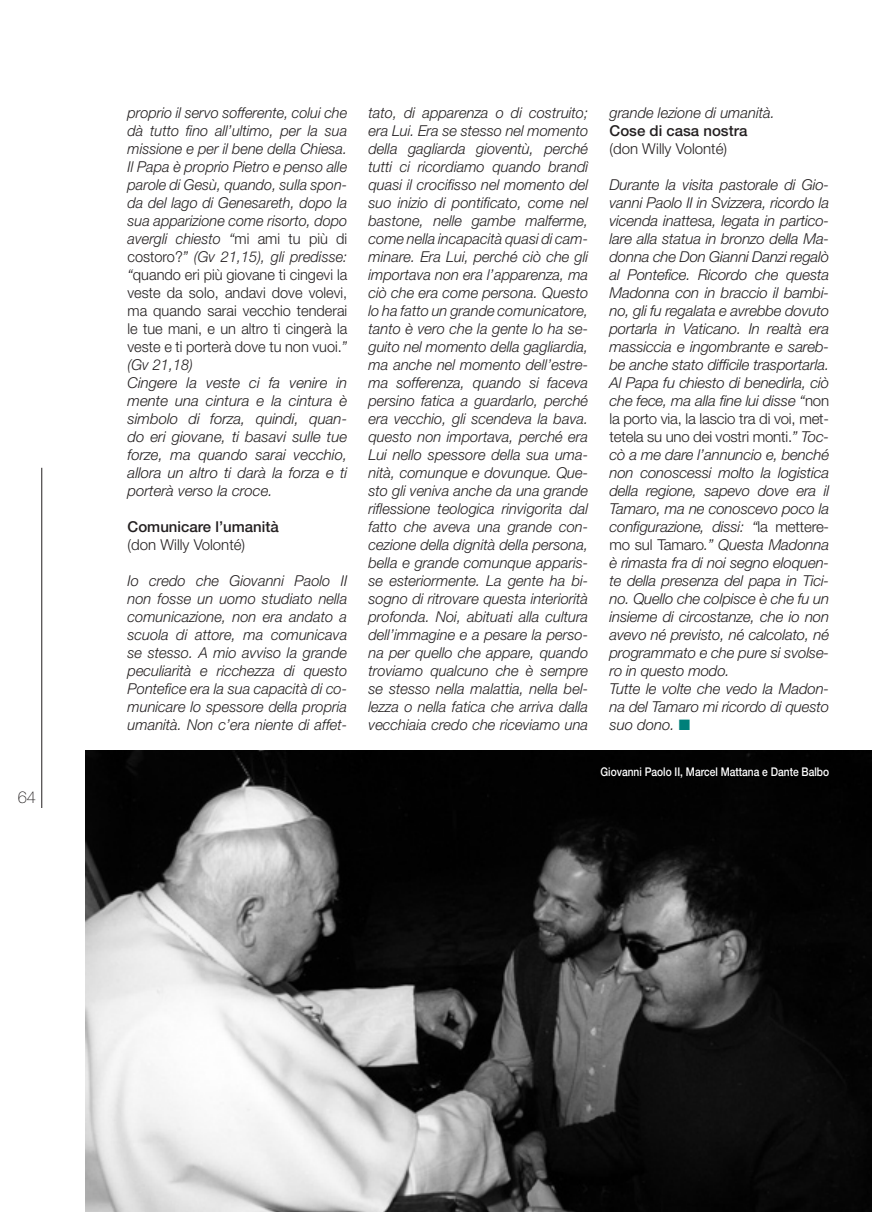
<style>
.page{position:relative;width:893px;height:1212px;background:#fff}
.page>*{position:absolute;margin:0;border:0;box-sizing:border-box;transform-origin:0 0}
.t1{font:100 16.5px "Helvetica Neue";color:#231f20}
.t2{font:italic 300 15px/18px "Helvetica Neue";letter-spacing:-.01em;color:#231f20}
.t3{font:500 15px "Helvetica Neue";color:#231f20}
.t4{font:300 15px "Helvetica Neue";color:#231f20}
.t5{font:500 12px "Helvetica Neue";color:#fff;scale:.85 1}
.s1{font-style:normal}
</style>
<div class="page">
<hr style="left:42px;top:468px;width:1px;height:340px;background:#231f20">
<img style="left:85px;top:750px;width:787px;height:462px">
<p class="t1" style="left:18px;top:787px;width:10px">64</p>
<p class="t2" style="left:128px;top:104px;width:221px">proprio il servo sofferente, colui che dà tutto fino all’ultimo, per la sua missione e per il bene della Chiesa.<br>Il Papa è proprio Pietro e penso alle parole di Gesù, quando, sulla spon&shy;da del lago di Genesareth, dopo la sua apparizione come risorto, dopo avergli chiesto “<span class="s1">mi ami tu più di costoro?</span>” (Gv 21,15), gli predisse: “<span class="s1">quando eri più giovane ti cingevi la veste da solo, andavi dove volevi, ma quando sarai vecchio tenderai le tue mani, e un altro ti cingerà la veste e ti porterà dove tu non vuoi.</span>” (Gv 21,18)<br>Cingere la veste ci fa venire in mente una cintura e la cintura è simbolo di forza, quindi, quan&shy;do eri giovane, ti basavi sulle tue forze, ma quando sarai vecchio, allora un altro ti darà la forza e ti porterà verso la croce.</p>
<p class="t3" style="left:128px;top:518px;width:153px">Comunicare l’umanità</p>
<p class="t4" style="left:128px;top:536px;width:119px">(don Willy Volonté)</p>
<p class="t2" style="left:128px;top:572px;width:221px;text-align:justify">Io credo che Giovanni Paolo II non fosse un uomo studiato nella comunicazione, non era andato a scuola di attore, ma comunicava se stesso. A mio avviso la grande peculiarità e ricchezza di questo Pontefice era la sua capacità di co&shy;municare lo spessore della propria umanità. Non c’era niente di affet-</p>
<p class="t2" style="left:369px;top:104px;width:221px;text-align:justify">tato, di apparenza o di costruito; era Lui. Era se stesso nel momento della gagliarda gioventù, perché tutti ci ricordiamo quando brandì quasi il crocifisso nel momento del suo inizio di pontificato, come nel bastone, nelle gambe malferme, come nella incapacità quasi di cam&shy;minare. Era Lui, perché ciò che gli importava non era l’apparenza, ma ciò che era come persona. Questo lo ha fatto un grande comunicatore, tanto è vero che la gente lo ha se&shy;guito nel momento della gagliardia, ma anche nel momento dell’estre&shy;ma sofferenza, quando si faceva persino fatica a guardarlo, perché era vecchio, gli scendeva la bava. questo non importava, perché era Lui nello spessore della sua uma&shy;nità, comunque e dovunque. Que&shy;sto gli veniva anche da una grande riflessione teologica rinvigorita dal fatto che aveva una grande con&shy;cezione della dignità della persona, bella e grande comunque apparis&shy;se esteriormente. La gente ha bi&shy;sogno di ritrovare questa interiorità profonda. Noi, abituati alla cultura dell’immagine e a pesare la perso&shy;na per quello che appare, quando troviamo qualcuno che è sempre se stesso nella malattia, nella bel&shy;lezza o nella fatica che arriva dalla vecchiaia credo che riceviamo una</p>
<p class="t2" style="left:609px;top:104px;width:167px">grande lezione di umanità.</p>
<p class="t3" style="left:609px;top:122px;width:139px">Cose di casa nostra</p>
<p class="t4" style="left:609px;top:140px;width:119px">(don Willy Volonté)</p>
<p class="t2" style="left:609px;top:176px;width:221px">Durante la visita pastorale di Gio&shy;vanni Paolo II in Svizzera, ricordo la vicenda inattesa, legata in partico&shy;lare alla statua in bronzo della Ma&shy;donna che Don Gianni Danzi regalò al Pontefice. Ricordo che questa Madonna con in braccio il bambi&shy;no, gli fu regalata e avrebbe dovuto portarla in Vaticano. In realtà era massiccia e ingombrante e sareb&shy;be anche stato difficile trasportarla.<br>Al Papa fu chiesto di benedirla, ciò che fece, ma alla fine lui disse “<span class="s1">non la porto via, la lascio tra di voi, met&shy;tetela su uno dei vostri monti.</span>” Toc&shy;cò a me dare l’annuncio e, benché non conoscessi molto la logistica della regione, sapevo dove era il Tamaro, ma ne conoscevo poco la configurazione, dissi: “<span class="s1">la mettere&shy;mo sul Tamaro</span>.” Questa Madonna è rimasta fra di noi segno eloquen&shy;te della presenza del papa in Tici&shy;no. Quello che colpisce è che fu un insieme di circostanze, che io non avevo né previsto, né calcolato, né programmato e che pure si svolse&shy;ro in questo modo.<br>Tutte le volte che vedo la Madon&shy;na del Tamaro mi ricordo di questo suo dono.</p>
<p class="t5" style="left:600px;top:764px;width:271px">Giovanni Paolo II, Marcel Mattana e Dante Balbo</p>
</div>
